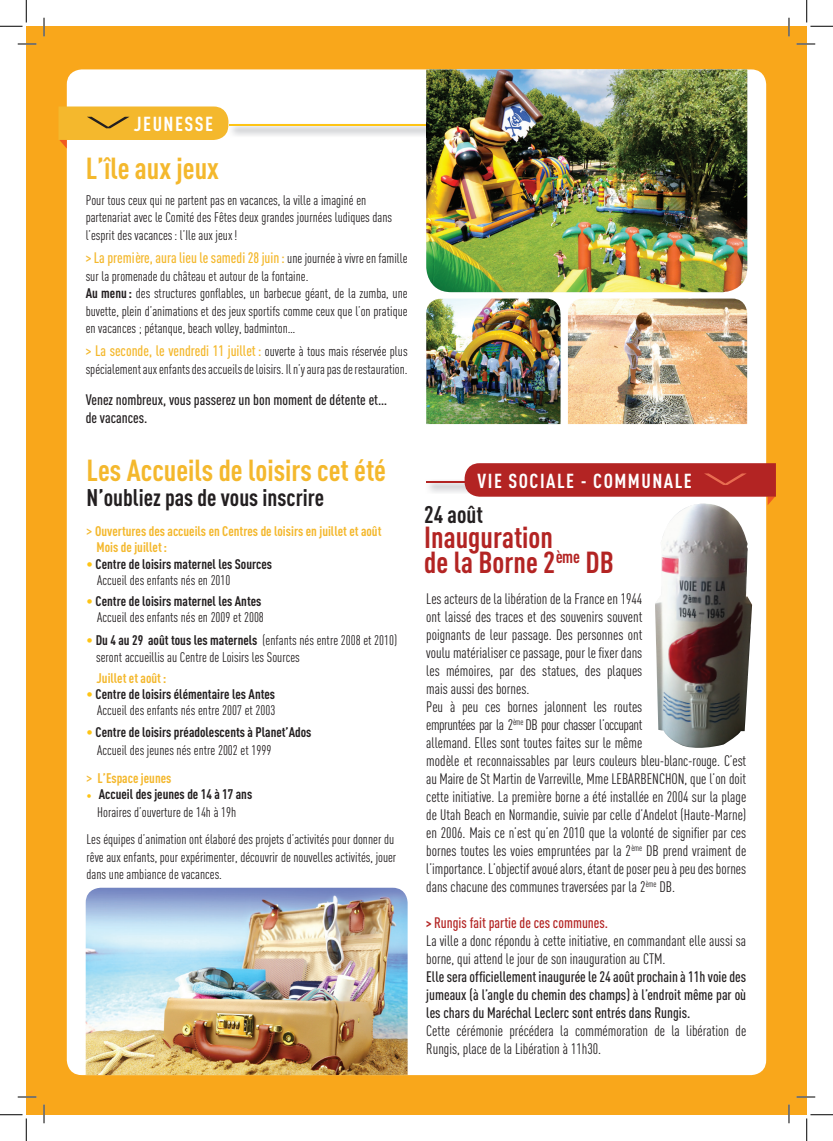
<style>
.page{position:relative;width:833px;height:1141px;background:#fff}
.page>*{position:absolute;margin:0;border:0;box-sizing:border-box;transform-origin:0 0}
.t1{font:700 30px "DIN Cond";color:#f4b82d}
.t2{font:700 30px/25px "DIN Cond";color:#b32423}
.t3{font:700 23.75px "DIN Cond";color:#231f20}
.t4{font:700 20px "DIN Cond";letter-spacing:.075em;color:#fff}
.t5{font:15px/18px "DIN Cond";color:#231f20}
.t6{font:500 15px/18px "DIN Cond";color:#231f20}
.t7{font:500 15px "DIN Cond";color:#f4b82d}
.t8{font:13.75px/17.5px "DIN Cond";color:#231f20}
.t9{font:700 13.75px/16.2px "DIN Cond";color:#231f20}
.t10{font:700 13.75px/16.2px "DIN Cond";color:#f4b82d}
.s1{font-weight:400;font-size:13.75px;color:#231f20}
.s2{font-weight:700}
.s3{font-weight:500;font-size:15px}
.s4{font-weight:400;color:#fec415}
.s5{font-weight:400}
.s6{color:#fec415}
.s7{font-family:"Minion Pro";color:#fec415}
.s8{font-weight:700;font-size:13.75px;color:#b32423}
.s9{font-weight:500;color:#b32423}
</style>
<div class="page">
<div style="left:26px;top:26px;width:780px;height:1088px;background:#f9a71b"></div>
<div style="left:67px;top:69px;width:698px;height:1005px;background:#fff;border-radius:15px"></div>
<img style="left:655px;top:505px;width:96px;height:243px">
<img style="left:426px;top:69px;width:320px;height:223px">
<img style="left:567px;top:298px;width:179px;height:126px">
<img style="left:86px;top:887px;width:321px;height:187px">
<hr style="left:229px;top:124px;width:197px;height:2px;background:#fec415">
<svg style="left:59px;top:106px;width:170px;height:43px"></svg>
<img style="left:426px;top:482px;width:38px;height:11px">
<hr style="left:426px;top:481px;width:49px;height:1px;background:#b32423">
<svg style="left:464px;top:463px;width:311px;height:42px"></svg>
<img style="left:426px;top:298px;width:134px;height:126px">
<svg style="left:18px;top:43px;width:18px;height:2px"></svg>
<svg style="left:796px;top:43px;width:18px;height:2px"></svg>
<svg style="left:18px;top:1096px;width:18px;height:1px"></svg>
<svg style="left:796px;top:1096px;width:18px;height:1px"></svg>
<svg style="left:43px;top:18px;width:2px;height:18px"></svg>
<svg style="left:43px;top:1104px;width:2px;height:19px"></svg>
<svg style="left:788px;top:18px;width:1px;height:18px"></svg>
<svg style="left:787px;top:1104px;width:2px;height:19px"></svg>
<svg style="left:0;top:0;width:27px;height:27px"></svg>
<svg style="left:0;top:1114px;width:27px;height:26px"></svg>
<svg style="left:806px;top:0;width:26px;height:27px"></svg>
<svg style="left:806px;top:1114px;width:26px;height:26px"></svg>
<h3 class="t4" style="left:134px;top:112px;width:81px">JEUNESSE</h3>
<h1 class="t1" style="left:86px;top:150px;width:135px">L’île aux jeux</h1>
<p class="t8" style="left:86px;top:191px;width:308px">Pour tous ceux qui ne partent pas en vacances, la ville a imaginé en partenariat avec le Comité des Fêtes deux grandes journées ludiques dans l’esprit des vacances : l’Ile aux jeux !</p>
<p class="t7" style="left:86px;top:249px;width:323px">&gt; La première, aura lieu le samedi 28 juin : <span class="s1">une journée à vivre en famille</span></p>
<p class="t8" style="left:86px;top:267px;width:323px">sur la promenade du château et autour de la fontaine.<br><span class="s2">Au menu :</span> des structures gonflables, un barbecue géant, de la zumba, une buvette, plein d’animations et des jeux sportifs comme ceux que l’on pratique en vacances ; pétanque, beach volley, badminton…</p>
<p class="t7" style="left:86px;top:342px;width:323px">&gt; La seconde, le vendredi 11 juillet : <span class="s1">ouverte à tous mais réservée plus</span></p>
<p class="t8" style="left:86px;top:360px;width:323px">spécialement aux enfants des accueils de loisirs. Il n’y aura pas de restauration.</p>
<p class="t6" style="left:86px;top:390px;width:303px">Venez nombreux, vous passerez un bon moment de détente et… de vacances.</p>
<h1 class="t1" style="left:86px;top:452px;width:301px">Les Accueils de loisirs cet été</h1>
<h2 class="t3" style="left:86px;top:483px;width:239px">N’oubliez pas de vous inscrire</h2>
<p class="t10" style="left:96px;top:522px;width:286px;text-indent:-10px"><span class="s3">&gt;</span> Ouvertures des accueils en Centres de loisirs en juillet et août<br>Mois de juillet :</p>
<p class="t9" style="left:97px;top:555px;width:176px;text-indent:-11px"><span class="s4">•</span> Centre de loisirs maternel les Sources<br><span class="s5">Accueil des enfants nés en 2010</span></p>
<p class="t8" style="left:86px;top:593px;width:179px;line-height:16.2px;text-align:right"><span class="s6">•</span> <span class="s2">Centre de loisirs maternel les Antes<br></span>Accueil des enfants nés en 2009 et 2008</p>
<p class="t8" style="left:96px;top:632px;width:302px;line-height:16.2px;text-indent:-10px"><span class="s6">•</span> <span class="s2">Du 4 au 29 août tous les maternels</span> (enfants nés entre 2008 et 2010) seront accueillis au Centre de Loisirs les Sources</p>
<p class="t10" style="left:96px;top:669px;width:71px">Juillet et août :</p>
<p class="t8" style="left:86px;top:686px;width:190px;line-height:16.2px;text-align:right"><span class="s6">•</span> <span class="s2">Centre de loisirs élémentaire les Antes<br></span>Accueil des enfants nés entre 2007 et 2003</p>
<p class="t9" style="left:97px;top:722px;width:216px;line-height:18px;text-indent:-11px"><span class="s4">•</span> Centre de loisirs préadolescents à Planet’Ados<br><span class="s5">Accueil des jeunes nés entre 2002 et 1999</span></p>
<p class="t10" style="left:86px;top:769px;width:86px"><span class="s3">&gt;</span> L’Espace jeunes</p>
<p class="t8" style="left:86px;top:785px;width:167px;text-align:center"><span class="s7">•</span> <span class="s2">Accueil des jeunes de 14 à 17 ans<br></span>Horaires d’ouverture de 14h à 19h</p>
<p class="t8" style="left:86px;top:830px;width:311px">Les équipes d’animation ont élaboré des projets d’activités pour donner du rêve aux enfants, pour expérimenter, découvrir de nouvelles activités, jouer dans une ambiance de vacances.</p>
<h3 class="t4" style="left:477px;top:468px;width:215px">VIE SOCIALE - COMMUNALE</h3>
<h2 class="t3" style="left:424px;top:500px;width:60px">24 août</h2>
<h1 class="t2" style="left:424px;top:524px;width:191px">Inauguration<br>de la Borne 2<sup>ème</sup> DB</h1>
<p class="t5" style="left:426px;top:589px;width:321px">Les acteurs de la libération de la France en 1944<br>ont laissé des traces et des souvenirs souvent<br>poignants de leur passage. Des personnes ont<br>voulu matérialiser ce passage, pour le fixer dans<br>les mémoires, par des statues, des plaques<br>mais aussi des bornes.<br>Peu à peu ces bornes jalonnent les routes<br>empruntées par la 2<sup>ème</sup> DB pour chasser l’occupant<br>allemand. Elles sont toutes faites sur le même<br>modèle et reconnaissables par leurs couleurs bleu-blanc-rouge. C’est au Maire de St Martin de Varreville, Mme LEBARBENCHON, que l’on doit cette initiative. La première borne a été installée en 2004 sur la plage de Utah Beach en Normandie, suivie par celle d’Andelot (Haute-Marne) en 2006. Mais ce n’est qu’en 2010 que la volonté de signifier par ces bornes toutes les voies empruntées par la 2<sup>ème</sup> DB prend vraiment de l’importance. L’objectif avoué alors, étant de poser peu à peu des bornes dans chacune des communes traversées par la 2<sup>ème</sup> DB.</p>
<p class="t5" style="left:426px;top:913px;width:321px"><span class="s8">&gt;</span> <span class="s9">Rungis fait partie de ces communes.<br></span>La ville a donc répondu à cette initiative, en commandant elle aussi sa borne, qui attend le jour de son inauguration au CTM.</p>
<p class="t6" style="left:426px;top:967px;width:321px;text-align:justify">Elle sera officiellement inaugurée le 24 août prochain à 11h voie des jumeaux (à l’angle du chemin des champs) à l’endroit même par où les chars du Maréchal Leclerc sont entrés dans Rungis.</p>
<p class="t5" style="left:426px;top:1021px;width:321px">Cette cérémonie précédera la commémoration de la libération de<br>Rungis, place de la Libération à 11h30.</p>
</div>
